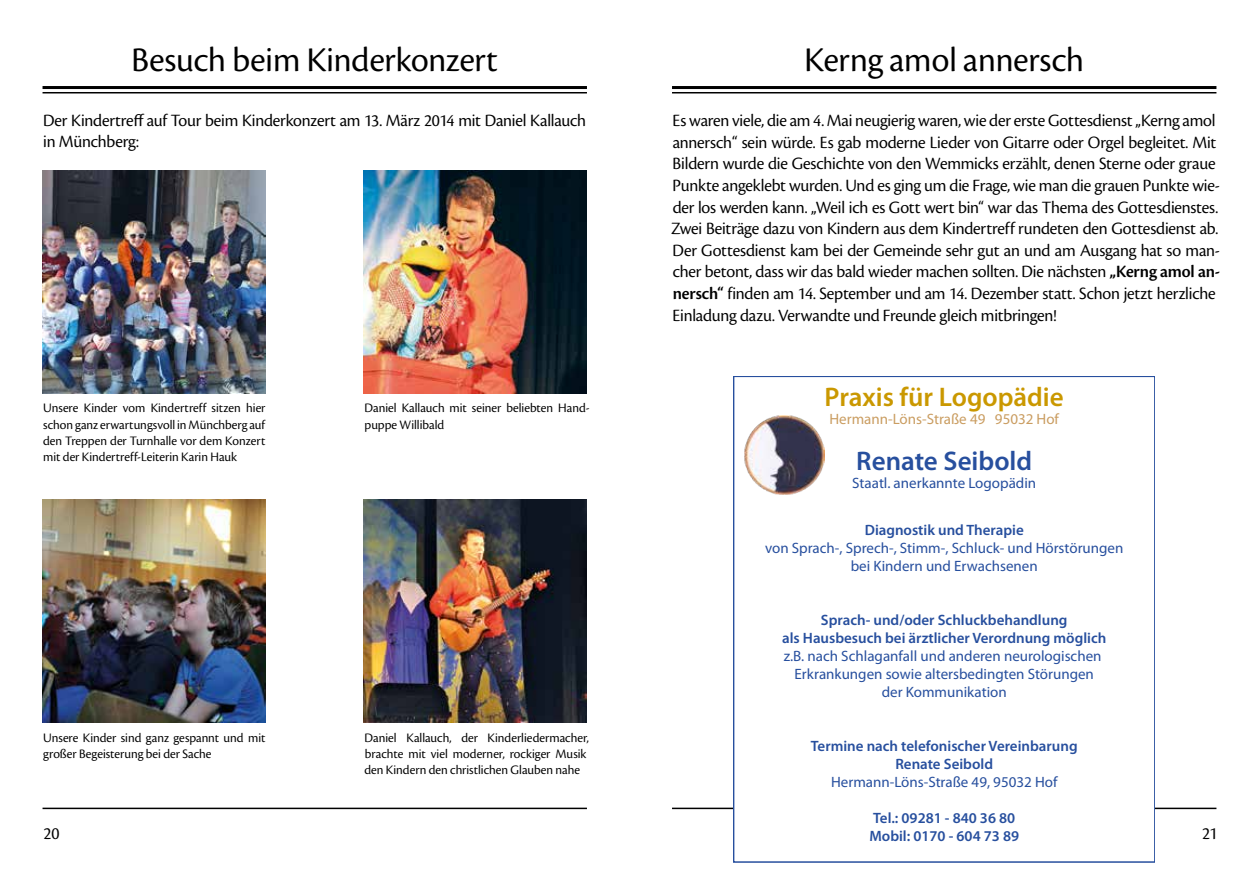
<style>
.page{position:relative;width:1259px;height:893px;background:#fff}
.page>*{position:absolute;margin:0;border:0;box-sizing:border-box;transform-origin:0 0}
.t1{font:36px "Cronos Pro Disp";color:#000}
.t2{font:600 27px "Myriad Pro";color:#ca9800}
.t3{font:600 27px "Myriad Pro";color:#274f9e}
.t4{font:18px/21.6px "Cronos Pro Disp";letter-spacing:-.01em;color:#000}
.t5{font:15px/18px "Myriad Pro";color:#274f9e;text-align:center}
.t6{font:600 15px/18px "Myriad Pro";color:#274f9e;text-align:center}
.t7{font:15px "Myriad Pro";color:#ca9d61}
.t8{font:13.5px/16.2px "Cronos Pro Disp";color:#000}
.s1{font-family:"Cronos Pro Semibold Disp"}
</style>
<div class="page">
<hr style="left:672px;top:86px;width:544px;height:3px;background:#000">
<hr style="left:672px;top:92px;width:544px;height:1px;background:#000">
<hr style="left:672px;top:808px;width:544px;height:1px;background:#000">
<div style="left:733px;top:376px;width:421px;height:486px;background:#fff"></div>
<img style="left:744px;top:416px;width:80px;height:78px">
<div style="left:733px;top:376px;width:421px;height:486px;border:2px solid #274f9e"></div>
<hr style="left:43px;top:86px;width:544px;height:3px;background:#000">
<hr style="left:43px;top:92px;width:544px;height:1px;background:#000">
<hr style="left:43px;top:808px;width:544px;height:1px;background:#000">
<img style="left:43px;top:170px;width:223px;height:223px">
<img style="left:364px;top:170px;width:223px;height:223px">
<img style="left:43px;top:500px;width:223px;height:223px">
<img style="left:364px;top:500px;width:223px;height:223px">
<h1 class="t1" style="left:132px;top:39px;width:368px">Besuch beim Kinderkonzert</h1>
<p class="t4" style="left:43px;top:109px;width:544px">Der Kindertreff auf Tour beim Kinderkonzert am 13. März 2014 mit Daniel Kallauch in Münchberg:</p>
<p class="t8" style="left:43px;top:400px;width:224px;text-align:justify">Unsere Kinder vom Kindertreff sitzen hier schon ganz erwartungsvoll in Münchberg auf den Treppen der Turnhalle vor dem Konzert mit der Kindertreff-Leiterin Karin Hauk</p>
<p class="t8" style="left:364px;top:400px;width:226px">Daniel Kallauch mit seiner beliebten Hand&shy;puppe Willibald</p>
<h1 class="t1" style="left:804px;top:39px;width:281px">Kerng amol annersch</h1>
<p class="t4" style="left:671px;top:110px;width:550px">Es waren viele, die am 4. Mai neugierig waren, wie der erste Gottesdienst „Kerng amol annersch“ sein würde. Es gab moderne Lieder von Gitarre oder Orgel begleitet. Mit Bildern wurde die Geschichte von den Wemmicks erzählt, denen Sterne oder graue Punkte angeklebt wurden. Und es ging um die Frage, wie man die grauen Punkte wie&shy;der los werden kann. „Weil ich es Gott wert bin“ war das Thema des Gottesdienstes.<br>Zwei Beiträge dazu von Kindern aus dem Kindertreff rundeten den Gottesdienst ab.<br>Der Gottesdienst kam bei der Gemeinde sehr gut an und am Ausgang hat so man&shy;cher betont, dass wir das bald wieder machen sollten. Die nächsten <span class="s1">„Kerng amol an&shy;nersch“</span> finden am 14. September und am 14. Dezember statt. Schon jetzt herzliche Einladung dazu. Verwandte und Freunde gleich mitbringen!</p>
<h2 class="t2" style="left:824px;top:379px;width:241px">Praxis für Logopädie</h2>
<p class="t7" style="left:829px;top:409px;width:231px">Hermann-Löns-Straße 49 95032 Hof</p>
<h2 class="t3" style="left:856px;top:444px;width:177px">Renate Seibold</h2>
<p class="t5" style="left:852px;top:474px;width:185px">Staatl. anerkannte Logopädin</p>
<p class="t6" style="left:864px;top:521px;width:160px">Diagnostik und Therapie</p>
<p class="t5" style="left:765px;top:539px;width:360px">von Sprach-, Sprech-, Stimm-, Schluck- und Hörstörungen bei Kindern und Erwachsenen</p>
<p class="t6" style="left:782px;top:611px;width:326px">Sprach- und/oder Schluckbehandlung<br>als Hausbesuch bei ärztlicher Verordnung möglich</p>
<p class="t5" style="left:784px;top:647px;width:319px">z.B. nach Schlaganfall und anderen neurologischen<br>Erkrankungen sowie altersbedingten Störungen der Kommunikation</p>
<p class="t8" style="left:43px;top:730px;width:224px">Unsere Kinder sind ganz gespannt und mit großer Begeisterung bei der Sache</p>
<p class="t8" style="left:364px;top:730px;width:226px">Daniel Kallauch, der Kinderliedermacher, brachte mit viel moderner, rockiger Musik den Kindern den christlichen Glauben nahe</p>
<p class="t6" style="left:811px;top:737px;width:268px">Termine nach telefonischer Vereinbarung<br>Renate Seibold</p>
<p class="t5" style="left:831px;top:773px;width:228px">Hermann-Löns-Straße 49, 95032 Hof</p>
<p class="t6" style="left:869px;top:809px;width:151px;text-align:left">Tel.: 09281 - 840 36 80<br>Mobil: 0170 - 604 73 89</p>
<p class="t4" style="left:44px;top:823px;width:17px">20</p>
<p class="t4" style="left:1202px;top:823px;width:17px">21</p>
</div>
